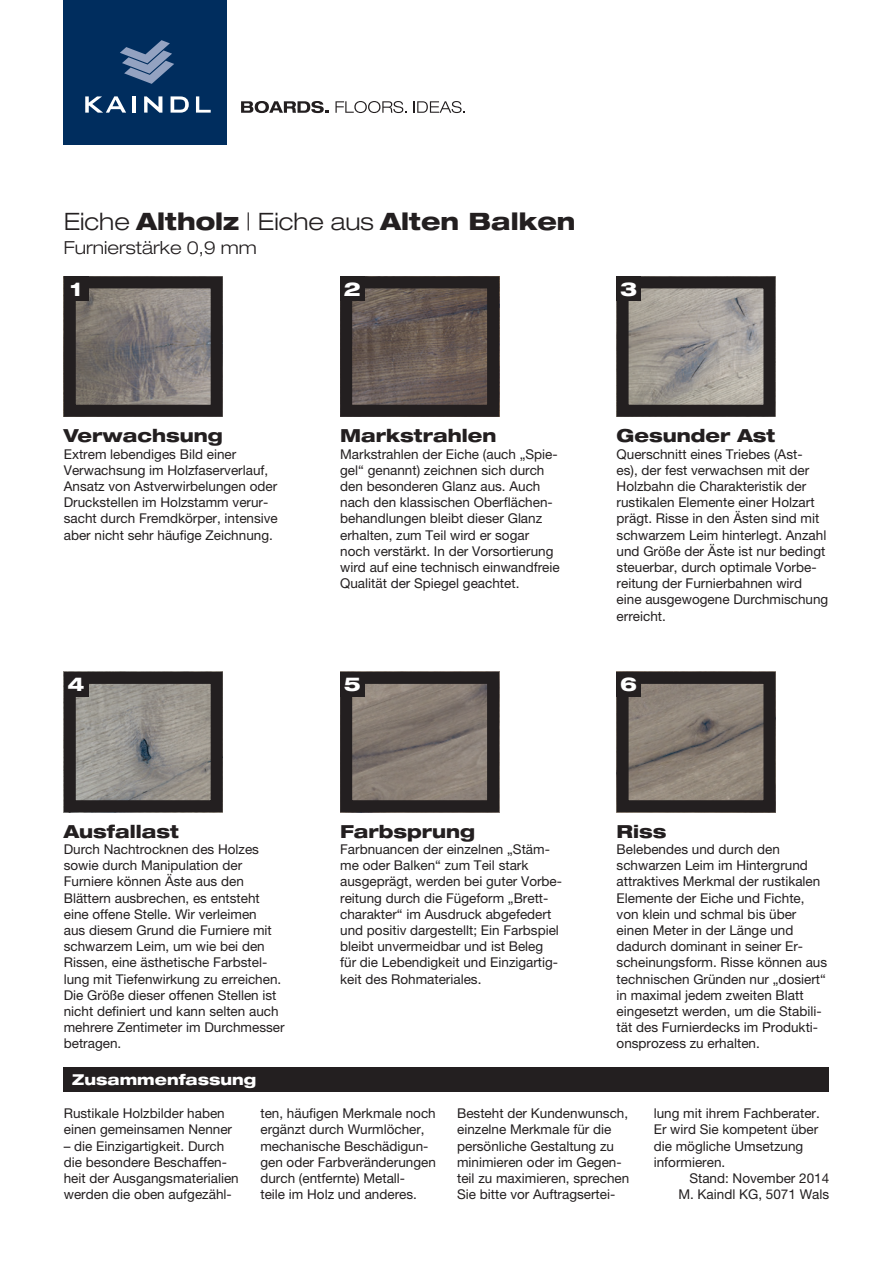
<style>
.page{position:relative;width:893px;height:1263px;background:#fff}
.page>*{position:absolute;margin:0;border:0;box-sizing:border-box;transform-origin:0 0}
.t1{font:800 expanded 24px "Helvetica Neue LT Pro";color:#231f20}
.t2{font:800 expanded 19.2px "Helvetica Neue LT Pro";color:#fff}
.t3{font:800 expanded 18px "Helvetica Neue LT Pro";color:#231f20}
.t4{font:300 expanded 18px "Helvetica Neue LT Pro";color:#231f20}
.t5{font:800 expanded 15px "Helvetica Neue LT Pro";color:#fff}
.t6{font:13.5px/16.2px "Helvetica Neue LT Pro";color:#231f20}
.s1{font-weight:300}
</style>
<div class="page">
<img style="left:77px;top:289px;width:133px;height:115px">
<div style="left:64px;top:276px;width:159px;height:141px;border:12px solid #231f20"></div>
<div style="left:64px;top:276px;width:24px;height:25px;background:#231f20"></div>
<img style="left:353px;top:289px;width:133px;height:115px">
<div style="left:340px;top:276px;width:159px;height:141px;border:12px solid #231f20"></div>
<div style="left:340px;top:276px;width:25px;height:25px;background:#231f20"></div>
<img style="left:630px;top:289px;width:132px;height:115px">
<div style="left:617px;top:276px;width:158px;height:141px;border:12px solid #231f20"></div>
<div style="left:617px;top:276px;width:24px;height:25px;background:#231f20"></div>
<img style="left:77px;top:685px;width:133px;height:114px">
<div style="left:64px;top:672px;width:159px;height:140px;border:12px solid #231f20"></div>
<div style="left:64px;top:672px;width:24px;height:24px;background:#231f20"></div>
<img style="left:353px;top:685px;width:133px;height:114px">
<div style="left:340px;top:672px;width:159px;height:140px;border:12px solid #231f20"></div>
<div style="left:340px;top:672px;width:25px;height:24px;background:#231f20"></div>
<img style="left:630px;top:685px;width:132px;height:114px">
<div style="left:617px;top:672px;width:158px;height:140px;border:12px solid #231f20"></div>
<div style="left:617px;top:672px;width:24px;height:24px;background:#231f20"></div>
<svg style="left:241px;top:101px;width:88px;height:12px"></svg>
<svg style="left:335px;top:101px;width:72px;height:12px"></svg>
<svg style="left:414px;top:101px;width:51px;height:12px"></svg>
<div style="left:64px;top:0;width:163px;height:145px;background:#002d5e"></div>
<svg style="left:85px;top:96px;width:41px;height:17px"></svg>
<svg style="left:144px;top:96px;width:18px;height:17px"></svg>
<svg style="left:171px;top:96px;width:18px;height:17px"></svg>
<svg style="left:196px;top:96px;width:15px;height:17px"></svg>
<hr style="left:132px;top:96px;width:3px;height:17px;background:#fff">
<svg style="left:120px;top:40px;width:54px;height:44px"></svg>
<div style="left:64px;top:1067px;width:765px;height:24px;background:#231f20"></div>
<h1 class="t1" style="left:64px;top:206px;width:513px"><span class="s1">Eiche</span> Altholz <span class="s1">| Eiche aus</span> Alten Balken</h1>
<h3 class="t4" style="left:64px;top:237px;width:195px">Furnierstärke 0,9 mm</h3>
<h2 class="t2" style="left:70px;top:276px;width:13px">1</h2>
<h2 class="t2" style="left:344px;top:276px;width:19px">2</h2>
<h2 class="t2" style="left:620px;top:276px;width:19px">3</h2>
<h3 class="t3" style="left:64px;top:424px;width:160px">Verwachsung</h3>
<p class="t6" style="left:64px;top:445px;width:216px">Extrem lebendiges Bild einer Verwachsung im Holzfaserverlauf, Ansatz von Astverwirbelungen oder Druckstellen im Holzstamm verur&shy;sacht durch Fremdkörper, intensive aber nicht sehr häufige Zeichnung.</p>
<h3 class="t3" style="left:340px;top:424px;width:158px">Markstrahlen</h3>
<p class="t6" style="left:340px;top:445px;width:221px">Markstrahlen der Eiche (auch „Spie&shy;gel“ genannt) zeichnen sich durch den besonderen Glanz aus. Auch nach den klassischen Oberflächen&shy;behandlungen bleibt dieser Glanz erhalten, zum Teil wird er sogar noch verstärkt. In der Vorsortierung wird auf eine technisch einwandfreie Qualität der Spiegel geachtet.</p>
<h3 class="t3" style="left:617px;top:424px;width:160px">Gesunder Ast</h3>
<p class="t6" style="left:617px;top:445px;width:213px">Querschnitt eines Triebes (Ast-<br>es), der fest verwachsen mit der<br>Holzbahn die Charakteristik der rustikalen Elemente einer Holzart prägt. Risse in den Ästen sind mit schwarzem Leim hinterlegt. Anzahl und Größe der Äste ist nur bedingt steuerbar, durch optimale Vorbe&shy;reitung der Furnierbahnen wird eine ausgewogene Durchmischung erreicht.</p>
<h2 class="t2" style="left:68px;top:672px;width:19px">4</h2>
<h2 class="t2" style="left:344px;top:672px;width:19px">5</h2>
<h2 class="t2" style="left:620px;top:672px;width:19px">6</h2>
<h3 class="t3" style="left:64px;top:820px;width:117px">Ausfallast</h3>
<p class="t6" style="left:64px;top:841px;width:222px">Durch Nachtrocknen des Holzes sowie durch Manipulation der<br>Furniere können Äste aus den<br>Blättern ausbrechen, es entsteht eine offene Stelle. Wir verleimen<br>aus diesem Grund die Furniere mit schwarzem Leim, um wie bei den<br>Rissen, eine ästhetische Farbstel&shy;lung mit Tiefenwirkung zu erreichen.<br>Die Größe dieser offenen Stellen ist nicht definiert und kann selten auch mehrere Zentimeter im Durchmesser betragen.</p>
<p class="t5" style="left:72px;top:1070px;width:186px">Zusammenfassung</p>
<h3 class="t3" style="left:340px;top:820px;width:136px">Farbsprung</h3>
<p class="t6" style="left:340px;top:841px;width:223px">Farbnuancen der einzelnen „Stäm&shy;me oder Balken“ zum Teil stark ausgeprägt, werden bei guter Vorbe&shy;reitung durch die Fügeform „Brett&shy;charakter“ im Ausdruck abgefedert und positiv dargestellt; Ein Farbspiel bleibt unvermeidbar und ist Beleg für die Lebendigkeit und Einzigartig&shy;keit des Rohmateriales.</p>
<h3 class="t3" style="left:617px;top:820px;width:51px">Riss</h3>
<p class="t6" style="left:617px;top:841px;width:212px">Belebendes und durch den schwarzen Leim im Hintergrund attraktives Merkmal der rustikalen<br>Elemente der Eiche und Fichte, von klein und schmal bis über einen Meter in der Länge und dadurch dominant in seiner Er&shy;scheinungsform. Risse können aus technischen Gründen nur „dosiert“ in maximal jedem zweiten Blatt eingesetzt werden, um die Stabili&shy;tät des Furnierdecks im Produkti&shy;onsprozess zu erhalten.</p>
<p class="t6" style="left:64px;top:1105px;width:170px">Rustikale Holzbilder haben einen gemeinsamen Nenner</p>
<p class="t6" style="left:64px;top:1137px;width:177px">– die Einzigartigkeit. Durch die besondere Beschaffen&shy;heit der Ausgangsmaterialien werden die oben aufgezähl-</p>
<p class="t6" style="left:260px;top:1105px;width:177px">ten, häufigen Merkmale noch ergänzt durch Wurmlöcher, mechanische Beschädigun&shy;gen oder Farbveränderungen durch (entfernte) Metall-<br>teile im Holz und anderes.</p>
<p class="t6" style="left:457px;top:1105px;width:174px">Besteht der Kundenwunsch, einzelne Merkmale für die persönliche Gestaltung zu minimieren oder im Gegen&shy;teil zu maximieren, sprechen<br>Sie bitte vor Auftragsertei-</p>
<p class="t6" style="left:654px;top:1105px;width:168px">lung mit ihrem Fachberater.<br>Er wird Sie kompetent über die mögliche Umsetzung informieren.</p>
<p class="t6" style="left:678px;top:1170px;width:152px;text-align:right">Stand: November 2014<br>M. Kaindl KG, 5071 Wals</p>
</div>
